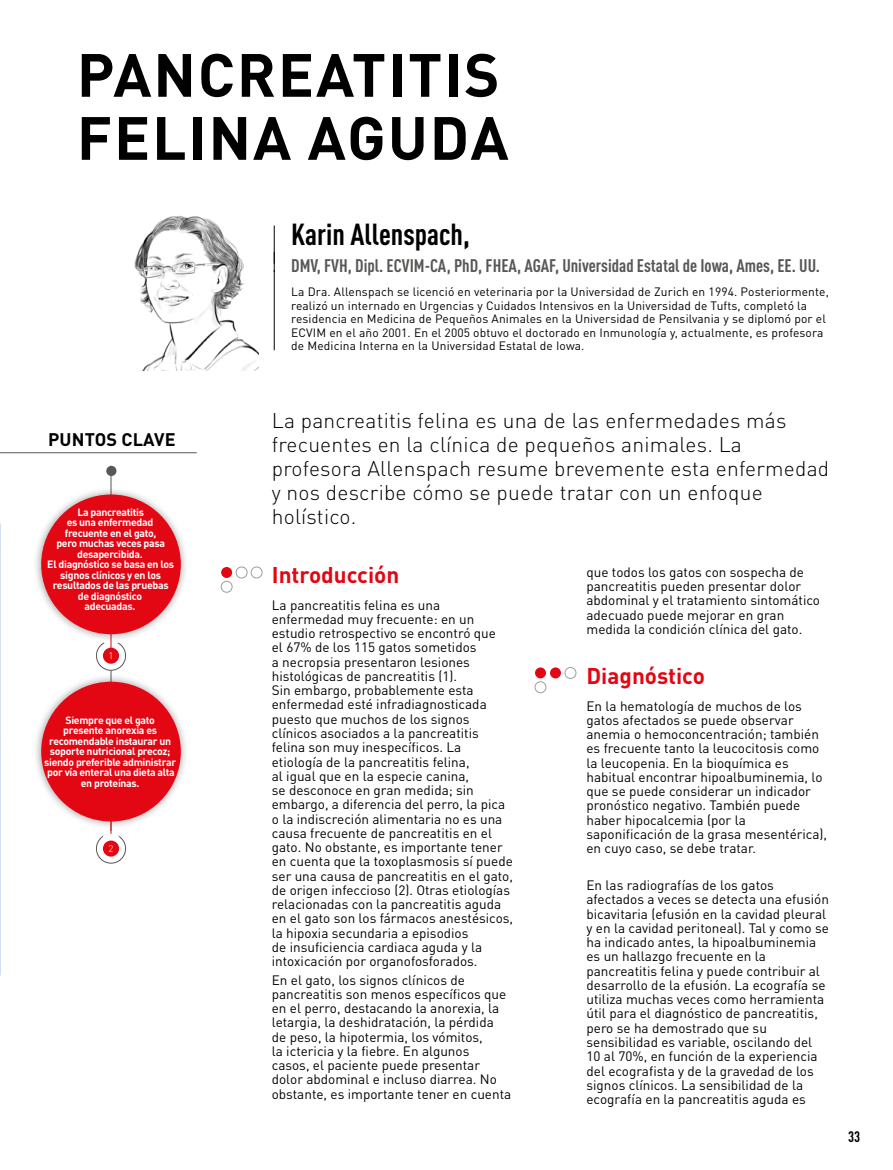
<style>
.page{position:relative;width:893px;height:1170px;background:#fff}
.page>*{position:absolute;margin:0;border:0;box-sizing:border-box;transform-origin:0 0}
.titre_chapitre{font:700 60px/63px "DIN Pro";letter-spacing:.03em;color:#000}
.nom_auteur{font:700 condensed 30px "DIN Pro";color:#000}
.inter_niveau_1{font:700 22.5px "DIN Pro";color:#e30613}
.chapeau{font:300 21px/24px "DIN Pro";letter-spacing:.01em;color:#000}
.fonction_auteur{font:700 condensed 18px "DIN Pro";color:#575756}
.t1{font:700 18px "DIN Pro";letter-spacing:.01em;color:#000}
.t2{font:700 condensed 15px "DIN Pro";color:#000}
.GB_texte_courant{font:13.5px/14.2px "DIN Pro";color:#000}
.texte_auteur{font:12px/13.5px "DIN Pro";letter-spacing:.01em;color:#000}
.t3{font:700 10.5px/10.5px "DIN Pro";letter-spacing:-.03em;color:#fff;text-align:center}
.t4{font:300 9.6px "DIN Pro";color:#fff}
</style>
<div class="page">
<img style="left:0;top:300px;width:1px;height:235px">
<img style="left:0;top:549px;width:1px;height:192px">
<hr style="left:111px;top:466px;width:1px;height:367px;background:#575756">
<svg style="left:96px;top:641px;width:30px;height:29px"></svg>
<div style="left:96px;top:640px;width:30px;height:30px;border:1px solid #575756;border-radius:50%"></div>
<svg style="left:102px;top:629px;width:18px;height:17px"></svg>
<hr style="left:0;top:452px;width:197px;height:1px;background:#575756">
<div style="left:106px;top:466px;width:10px;height:10px;background:#575756;border-radius:50%"></div>
<div style="left:33px;top:486px;width:157px;height:157px;background:#000;opacity:.4"></div>
<div style="left:41px;top:494px;width:140px;height:140px;background:#e30613;border-radius:50%"></div>
<div style="left:103px;top:647px;width:16px;height:16px;background:#e30613;border-radius:50%"></div>
<div style="left:33px;top:673px;width:157px;height:157px;background:#000;opacity:.4"></div>
<div style="left:41px;top:681px;width:140px;height:140px;background:#e30613;border-radius:50%"></div>
<svg style="left:96px;top:834px;width:30px;height:29px"></svg>
<div style="left:96px;top:833px;width:30px;height:30px;border:1px solid #575756;border-radius:50%"></div>
<div style="left:103px;top:840px;width:16px;height:16px;background:#e30613;border-radius:50%"></div>
<svg style="left:102px;top:820px;width:18px;height:24px"></svg>
<hr style="left:274px;top:225px;width:1px;height:39px;background:#000">
<svg style="left:274px;top:252px;width:1px;height:18px"></svg>
<hr style="left:274px;top:270px;width:1px;height:80px;background:#000">
<img style="left:134px;top:216px;width:125px;height:154px">
<div style="left:221px;top:567px;width:11px;height:11px;background:#e30613;border-radius:50%"></div>
<div style="left:236px;top:566px;width:11px;height:12px;border:1px solid #9d9d9c;border-radius:50%"></div>
<div style="left:251px;top:566px;width:11px;height:12px;border:1px solid #9d9d9c;border-radius:50%"></div>
<div style="left:221px;top:581px;width:11px;height:11px;border:1px solid #9d9d9c;border-radius:50%"></div>
<div style="left:535px;top:667px;width:11px;height:11px;background:#e30613;border-radius:50%"></div>
<div style="left:550px;top:667px;width:11px;height:11px;background:#e30613;border-radius:50%"></div>
<div style="left:565px;top:667px;width:11px;height:11px;border:1px solid #9d9d9c;border-radius:50%"></div>
<div style="left:535px;top:681px;width:11px;height:12px;border:1px solid #9d9d9c;border-radius:50%"></div>
<p class="titre_chapitre" style="left:77px;top:36px;width:433px">PANCREATITIS<br>FELINA AGUDA</p>
<p class="t1" style="left:48px;top:424px;width:129px">PUNTOS CLAVE</p>
<p class="t3" style="left:47px;top:505px;width:128px">La pancreatitis<br>es una enfermedad frecuente en el gato,<br>pero muchas veces pasa desapercibida.<br>El diagnóstico se basa en los signos clínicos y en los resultados de las pruebas de diagnóstico<br>adecuadas.</p>
<p class="t4" style="left:109px;top:648px;width:6px">1</p>
<p class="t3" style="left:44px;top:713px;width:133px">Siempre que el gato presente anorexia es recomendable instaurar un soporte nutricional precoz; siendo preferible administrar por vía enteral una dieta alta en proteínas.</p>
<p class="t4" style="left:109px;top:840px;width:6px">2</p>
<p class="nom_auteur" style="left:291px;top:212px;width:180px">Karin Allenspach,</p>
<p class="fonction_auteur" style="left:291px;top:252px;width:530px">DMV, FVH, Dipl. ECVIM-CA, PhD, FHEA, AGAF, Universidad Estatal de Iowa, Ames, EE. UU.</p>
<p class="texte_auteur" style="left:291px;top:284px;width:539px">La Dra. Allenspach se licenció en veterinaria por la Universidad de Zurich en 1994. Posteriormente, realizó un internado en Urgencias y Cuidados Intensivos en la Universidad de Tufts, completó la residencia en Medicina de Pequeños Animales en la Universidad de Pensilvania y se diplomó por el ECVIM en el año 2001. En el 2005 obtuvo el doctorado en Inmunología y, actualmente, es profesora de Medicina Interna en la Universidad Estatal de Iowa.</p>
<p class="chapeau" style="left:272px;top:406px;width:559px">La pancreatitis felina es una de las enfermedades más frecuentes en la clínica de pequeños animales. La profesora Allenspach resume brevemente esta enfermedad y nos describe cómo se puede tratar con un enfoque holístico.</p>
<p class="inter_niveau_1" style="left:272px;top:555px;width:129px">Introducción</p>
<p class="GB_texte_courant" style="left:272px;top:596px;width:243px">La pancreatitis felina es una enfermedad muy frecuente: en un estudio retrospectivo se encontró que<br>el 67% de los 115 gatos sometidos<br>a necropsia presentaron lesiones histológicas de pancreatitis (1).<br>Sin embargo, probablemente esta enfermedad esté infradiagnosticada puesto que muchos de los signos clínicos asociados a la pancreatitis felina son muy inespecíficos. La etiología de la pancreatitis felina,<br>al igual que en la especie canina,<br>se desconoce en gran medida; sin embargo, a diferencia del perro, la pica o la indiscreción alimentaria no es una causa frecuente de pancreatitis en el gato. No obstante, es importante tener en cuenta que la toxoplasmosis sí puede ser una causa de pancreatitis en el gato, de origen infeccioso (2). Otras etiologías relacionadas con la pancreatitis aguda en el gato son los fármacos anestésicos, la hipoxia secundaria a episodios<br>de insuficiencia cardiaca aguda y la intoxicación por organofosforados.</p>
<p class="GB_texte_courant" style="left:272px;top:971px;width:241px">En el gato, los signos clínicos de pancreatitis son menos específicos que en el perro, destacando la anorexia, la letargia, la deshidratación, la pérdida de peso, la hipotermia, los vómitos,<br>la ictericia y la fiebre. En algunos<br>casos, el paciente puede presentar dolor abdominal e incluso diarrea. No obstante, es importante tener en cuenta</p>
<p class="GB_texte_courant" style="left:586px;top:564px;width:235px">que todos los gatos con sospecha de pancreatitis pueden presentar dolor abdominal y el tratamiento sintomático adecuado puede mejorar en gran medida la condición clínica del gato.</p>
<p class="inter_niveau_1" style="left:586px;top:656px;width:120px">Diagnóstico</p>
<p class="GB_texte_courant" style="left:586px;top:697px;width:242px">En la hematología de muchos de los gatos afectados se puede observar anemia o hemoconcentración; también es frecuente tanto la leucocitosis como la leucopenia. En la bioquímica es habitual encontrar hipoalbuminemia, lo que se puede considerar un indicador pronóstico negativo. También puede haber hipocalcemia (por la saponificación de la grasa mesentérica), en cuyo caso, se debe tratar.</p>
<p class="GB_texte_courant" style="left:586px;top:877px;width:244px">En las radiografías de los gatos afectados a veces se detecta una efusión bicavitaria (efusión en la cavidad pleural y en la cavidad peritoneal). Tal y como se ha indicado antes, la hipoalbuminemia es un hallazgo frecuente en la pancreatitis felina y puede contribuir al desarrollo de la efusión. La ecografía se utiliza muchas veces como herramienta útil para el diagnóstico de pancreatitis, pero se ha demostrado que su sensibilidad es variable, oscilando del 10 al 70%, en función de la experiencia del ecografista y de la gravedad de los signos clínicos. La sensibilidad de la ecografía en la pancreatitis aguda es</p>
<p class="t2" style="left:848px;top:1125px;width:14px">33</p>
</div>
